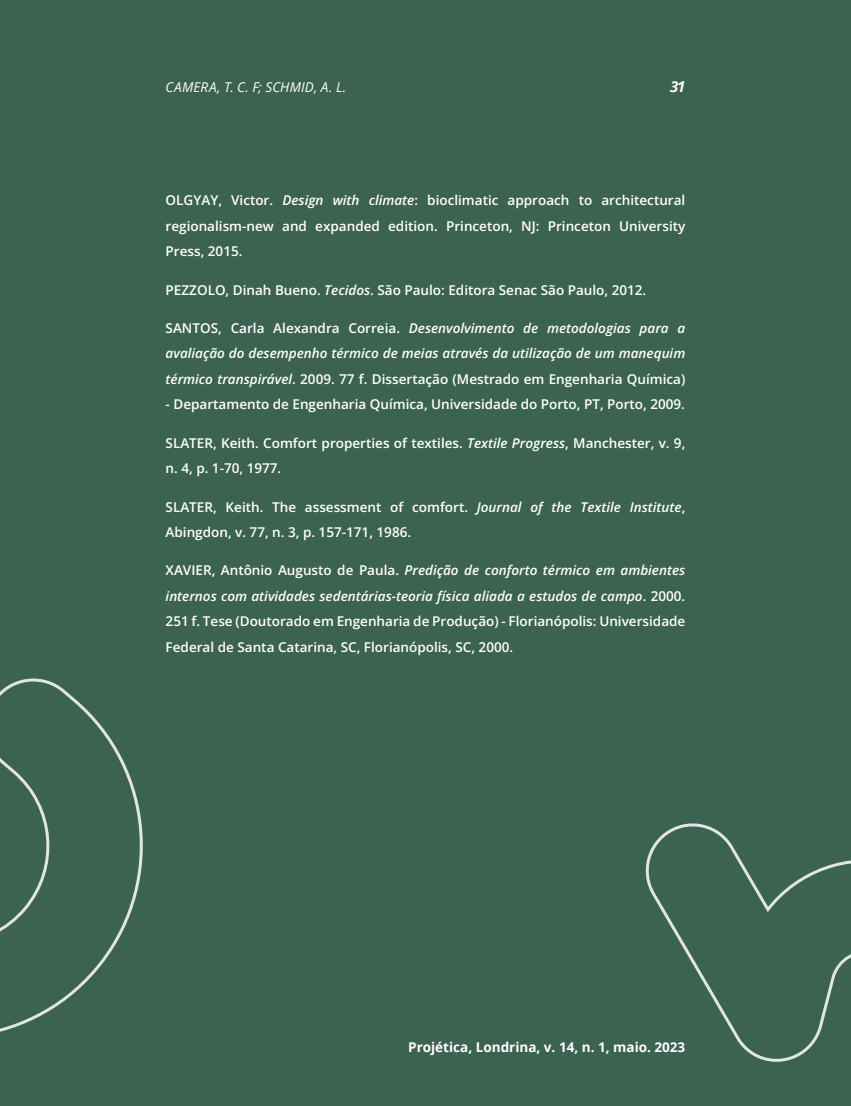
<style>
.page{position:relative;width:851px;height:1106px;background:#fff}
.page>*{position:absolute;margin:0;border:0;box-sizing:border-box;transform-origin:0 0}
.t1{font:italic 700 15px "Open Sans";color:#fff}
.t2{font:600 13.5px/25.5px "Open Sans";color:#fff;text-align:justify}
.t3{font:italic 13.5px/25.5px "Open Sans";color:#fff;text-align:justify}
.t4{font:700 13.5px "Open Sans";color:#fff}
.s1{font-weight:400;font-style:italic}
.s2{font-weight:600;font-style:normal}
</style>
<div class="page">
<div style="left:0;top:0;width:850px;height:1106px;background:#3c6251"></div>
<svg style="left:0;top:678px;width:143px;height:354px"></svg>
<svg style="left:645px;top:823px;width:205px;height:239px"></svg>
<p class="t3" style="left:166px;top:74px;width:182px">CAMERA, T. C. F; SCHMID, A. L.</p>
<p class="t1" style="left:670px;top:76px;width:17px">31</p>
<p class="t2" style="left:166px;top:187px;width:521px">OLGYAY, Victor. <span class="s1">Design with climate</span>: bioclimatic approach to architectural regionalism-new and expanded edition. Princeton, NJ: Princeton University Press, 2015.</p>
<p class="t2" style="left:166px;top:277px;width:482px">PEZZOLO, Dinah Bueno. <span class="s1">Tecidos</span>. São Paulo: Editora Senac São Paulo, 2012.</p>
<p class="t3" style="left:166px;top:315px;width:521px"><span class="s2">SANTOS, Carla Alexandra Correia.</span> Desenvolvimento de metodologias para a avaliação do desempenho térmico de meias através da utilização de um manequim térmico transpirável<span class="s2">. 2009. 77 f. Dissertação (Mestrado em Engenharia Química)</span></p>
<p class="t2" style="left:166px;top:391px;width:520px">- Departamento de Engenharia Química, Universidade do Porto, PT, Porto, 2009.</p>
<p class="t2" style="left:166px;top:430px;width:521px">SLATER, Keith. Comfort properties of textiles. <span class="s1">Textile Progress</span>, Manchester, v. 9, n. 4, p. 1-70, 1977.</p>
<p class="t2" style="left:166px;top:493px;width:521px">SLATER, Keith. The assessment of comfort. <span class="s1">Journal of the Textile Institute</span>,<br>Abingdon, v. 77, n. 3, p. 157-171, 1986.</p>
<p class="t2" style="left:166px;top:557px;width:521px">XAVIER, Antônio Augusto de Paula. <span class="s1">Predição de conforto térmico em ambientes internos com atividades sedentárias-teoria física aliada a estudos de campo</span>. 2000.<br>251 f. Tese (Doutorado em Engenharia de Produção) - Florianópolis: Universidade Federal de Santa Catarina, SC, Florianópolis, SC, 2000.</p>
<p class="t4" style="left:408px;top:1037px;width:278px">Projética, Londrina, v. 14, n. 1, maio. 2023</p>
</div>
